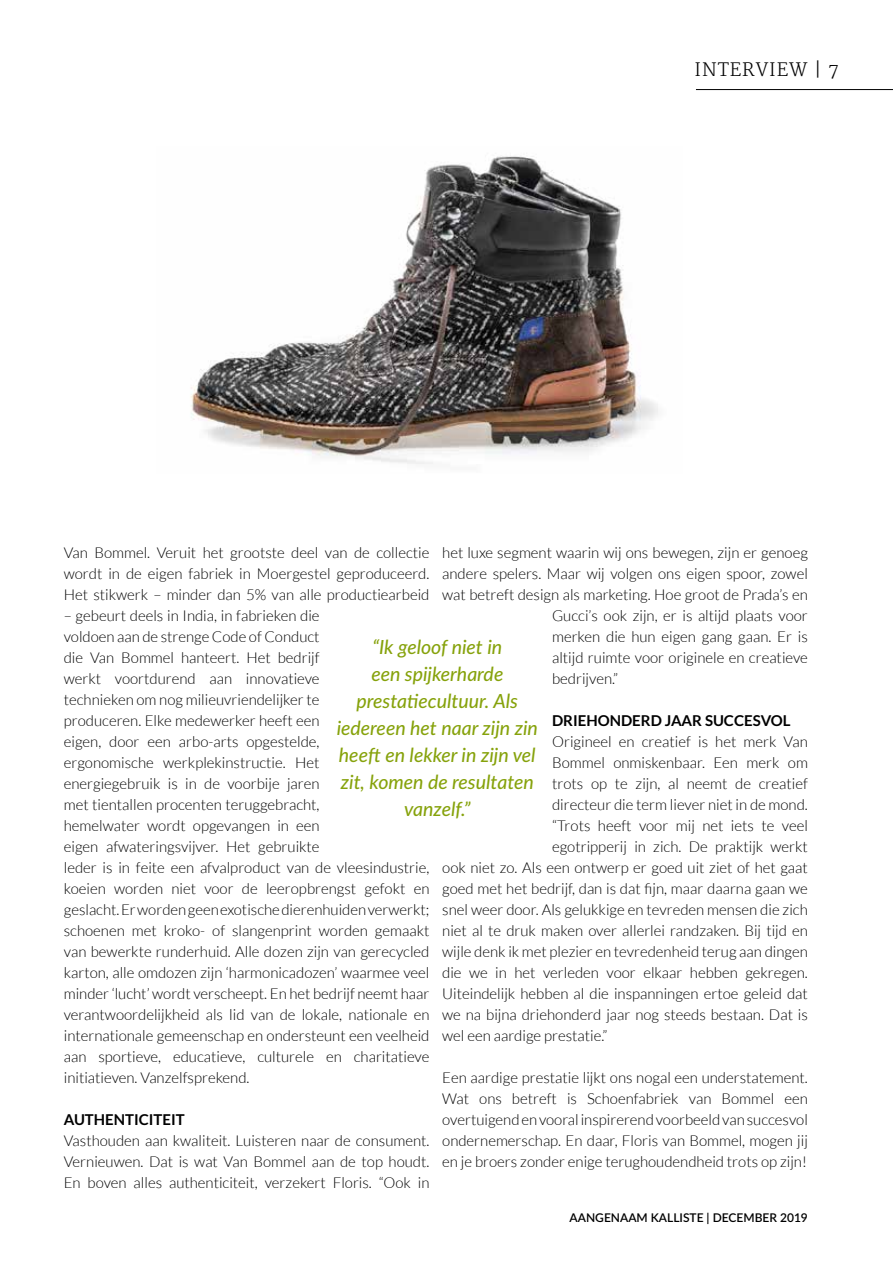
<style>
.page{position:relative;width:893px;height:1263px;background:#fff}
.page>*{position:absolute;margin:0;border:0;box-sizing:border-box;transform-origin:0 0}
.t1{font:italic 500 19.5px/27px "Lato";color:#86a20b;text-align:center}
.t2{font:300 18px "Merriweather";letter-spacing:.05em;color:#000}
.t3{font:300 15px/21px "Lato";color:#000;text-align:justify}
.t4{font:700 15px "Lato";color:#000}
.t5{font:600 12px "Lato";color:#000}
</style>
<div class="page">
<hr style="left:696px;top:89px;width:197px;height:1px;background:#000">
<img style="left:191px;top:156px;width:467px;height:308px">
<p class="t2" style="left:695px;top:60px;width:146px">INTERVIEW | 7</p>
<p class="t3" style="left:64px;top:542px;width:367px">Van Bommel. Veruit het grootste deel van de collectie wordt in de eigen fabriek in Moergestel geproduceerd.<br>Het stikwerk – minder dan 5% van alle productiearbeid</p>
<p class="t3" style="left:64px;top:605px;width:367px;text-align:left">– gebeurt deels in India, in fabrieken die<br>voldoen aan de strenge Code of Conduct<br>die Van Bommel hanteert. Het bedrijf<br>werkt voortdurend aan innovatieve<br>technieken om nog milieuvriendelijker te<br>produceren. Elke medewerker heeft een<br>eigen, door een arbo-arts opgestelde,<br>ergonomische werkplekinstructie. Het<br>energiegebruik is in de voorbije jaren<br>met tientallen procenten teruggebracht,<br>hemelwater wordt opgevangen in een<br>eigen afwateringsvijver. Het gebruikte<br>leder is in feite een afvalproduct van de vleesindustrie, koeien worden niet voor de leeropbrengst gefokt en geslacht. Er worden geen exotische dierenhuiden verwerkt; schoenen met kroko- of slangenprint worden gemaakt van bewerkte runderhuid. Alle dozen zijn van gerecycled karton, alle omdozen zijn ‘harmonicadozen’ waarmee veel minder ‘lucht’ wordt verscheept. En het bedrijf neemt haar verantwoordelijkheid als lid van de lokale, nationale en internationale gemeenschap en ondersteunt een veelheid aan sportieve, educatieve, culturele en charitatieve initiatieven. Vanzelfsprekend.</p>
<p class="t4" style="left:64px;top:1111px;width:122px">AUTHENTICITEIT</p>
<p class="t3" style="left:64px;top:1130px;width:367px">Vasthouden aan kwaliteit. Luisteren naar de consument.<br>Vernieuwen. Dat is wat Van Bommel aan de top houdt.<br>En boven alles authenticiteit, verzekert Floris. “Ook in</p>
<p class="t3" style="left:442px;top:542px;width:367px">het luxe segment waarin wij ons bewegen, zijn er genoeg</p>
<p class="t3" style="left:442px;top:563px;width:367px">andere spelers. Maar wij volgen ons eigen spoor, zowel</p>
<p class="t3" style="left:442px;top:584px;width:367px">wat betreft design als marketing. Hoe groot de Prada’s en</p>
<p class="t3" style="left:552px;top:605px;width:257px">Gucci’s ook zijn, er is altijd plaats voor</p>
<p class="t3" style="left:552px;top:626px;width:257px">merken die hun eigen gang gaan. Er is</p>
<p class="t3" style="left:552px;top:647px;width:257px">altijd ruimte voor originele en creatieve</p>
<p class="t3" style="left:552px;top:668px;width:68px">bedrijven.”</p>
<p class="t4" style="left:552px;top:712px;width:240px">DRIEHONDERD JAAR SUCCESVOL</p>
<p class="t3" style="left:552px;top:731px;width:257px">Origineel en creatief is het merk Van</p>
<p class="t3" style="left:552px;top:752px;width:257px">Bommel onmiskenbaar. Een merk om</p>
<p class="t3" style="left:552px;top:773px;width:257px">trots op te zijn, al neemt de creatief</p>
<p class="t3" style="left:552px;top:794px;width:257px">directeur die term liever niet in de mond.</p>
<p class="t3" style="left:552px;top:815px;width:257px">“Trots heeft voor mij net iets te veel</p>
<p class="t3" style="left:552px;top:836px;width:257px">egotripperij in zich. De praktijk werkt</p>
<p class="t3" style="left:442px;top:857px;width:367px">ook niet zo. Als een ontwerp er goed uit ziet of het gaat</p>
<p class="t3" style="left:442px;top:878px;width:367px">goed met het bedrijf, dan is dat fijn, maar daarna gaan we</p>
<p class="t3" style="left:442px;top:899px;width:367px">snel weer door. Als gelukkige en tevreden mensen die zich</p>
<p class="t3" style="left:442px;top:920px;width:367px">niet al te druk maken over allerlei randzaken. Bij tijd en</p>
<p class="t3" style="left:442px;top:941px;width:367px">wijle denk ik met plezier en tevredenheid terug aan dingen</p>
<p class="t3" style="left:442px;top:962px;width:367px">die we in het verleden voor elkaar hebben gekregen.</p>
<p class="t3" style="left:442px;top:983px;width:367px">Uiteindelijk hebben al die inspanningen ertoe geleid dat</p>
<p class="t3" style="left:442px;top:1004px;width:367px">we na bijna driehonderd jaar nog steeds bestaan. Dat is</p>
<p class="t3" style="left:442px;top:1025px;width:167px">wel een aardige prestatie.”</p>
<p class="t3" style="left:442px;top:1067px;width:367px">Een aardige prestatie lijkt ons nogal een understatement.<br>Wat ons betreft is Schoenfabriek van Bommel een overtuigend en vooral inspirerend voorbeeld van succesvol ondernemerschap. En daar, Floris van Bommel, mogen jij en je broers zonder enige terughoudendheid trots op zijn!</p>
<h1 class="t1" style="left:337px;top:633px;width:203px">“Ik geloof niet in<br>een spijkerharde prestatiecultuur. Als iedereen het naar zijn zin heeft en lekker in zijn vel zit, komen de resultaten vanzelf.”</h1>
<p class="t5" style="left:570px;top:1209px;width:240px">AANGENAAM KALLISTE | DECEMBER 2019</p>
</div>
